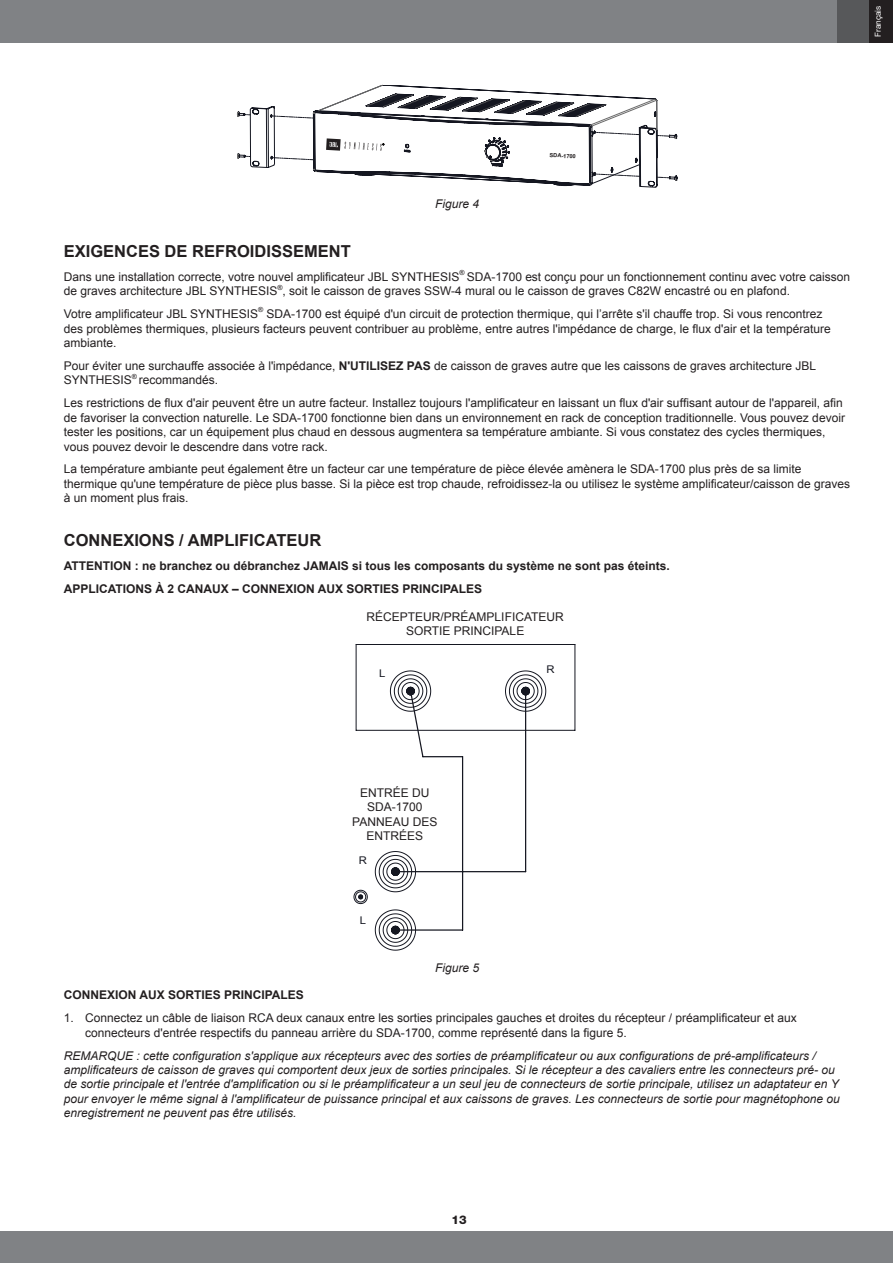
<style>
.page{position:relative;width:893px;height:1263px;background:#fff}
.page>*{position:absolute;margin:0;border:0;box-sizing:border-box;transform-origin:0 0}
.t1{font:700 16.5px "Arial";color:#231f20}
.t2{font:12px/14.4px "Arial";color:#231f20}
.t3{font:italic 12px/14.4px "Arial";color:#231f20}
.t4{font:700 12px/23px "Arial";color:#231f20}
.t5{font:800 12px "Helvetica Neue LT Pro";color:#231f20}
.t6{font:10.65px "Arial";color:#151721;scale:1.06 1}
.t7{font:8.25px "Helvetica Neue LT Pro";color:#fff}
.t8{font:7.05px "Arial";color:#231f20}
.t9{font:700 5.7px "Arial";color:#231f20}
.s1{font-weight:700}
</style>
<div class="page">
<div style="left:0;top:1231px;width:893px;height:32px;background:#808285"></div>
<div style="left:0;top:0;width:838px;height:43px;background:#808285"></div>
<div style="left:838px;top:0;width:55px;height:43px;background:#57585a"></div>
<div style="left:869px;top:0;width:24px;height:43px;background:#231f20"></div>
<svg style="left:237px;top:85px;width:440px;height:102px"></svg>
<hr style="left:356px;top:644px;width:1px;height:86px;background:#151721">
<hr style="left:356px;top:644px;width:219px;height:1px;background:#151721">
<hr style="left:356px;top:730px;width:219px;height:1px;background:#151721">
<hr style="left:575px;top:644px;width:1px;height:86px;background:#151721">
<svg style="left:353px;top:674px;width:189px;height:273px"></svg>
<p class="t7" style="left:873px;top:37px;width:33px;rotate:-90deg">Français</p>
<p class="t3" style="left:435px;top:197px;width:46px">Figure 4</p>
<p class="t9" style="left:550px;top:151px;width:28px;rotate:4deg">SDA-1700</p>
<h1 class="t1" style="left:64px;top:240px;width:219px">EXIGENCES DE REFROIDISSE</h1>
<h1 class="t1" style="left:304px;top:240px;width:26px">MENT</h1>
<p class="t2" style="left:64px;top:270px;width:397px">Dans une installation correcte, votre nouvel amplificateur JBL SYNTHESIS</p>
<p class="t8" style="left:460px;top:268px;width:7px">®</p>
<p class="t2" style="left:64px;top:270px;width:788px;text-indent:403px">SDA-1700 est conçu pour un fonctionnement continu avec votre caisson de graves architecture JBL SYNTHESIS , soit le caisson de graves SSW-4 mural ou le caisson de graves C82W encastré ou en plafond.</p>
<p class="t8" style="left:277px;top:282px;width:7px">®</p>
<p class="t2" style="left:64px;top:307px;width:196px">Votre amplificateur JBL SYNTHESIS</p>
<p class="t8" style="left:258px;top:305px;width:7px">®</p>
<p class="t2" style="left:64px;top:307px;width:768px;text-indent:203px">SDA-1700 est équipé d'un circuit de protection thermique, qui l’arrête s'il chauffe trop. Si vous rencontrez des problèmes thermiques, plusieurs facteurs peuvent contribuer au problème, entre autres l'impédance de charge, le flux d'air et la température ambiante.</p>
<p class="t2" style="left:64px;top:359px;width:754px">Pour éviter une surchauffe associée à l'impédance, <span class="s1">N'UTILISEZ PAS</span> de caisson de graves autre que les caissons de graves architecture JBL<br>SYNTHESIS</p>
<p class="t8" style="left:132px;top:371px;width:7px">®</p>
<p class="t2" style="left:64px;top:369px;width:780px;line-height:23px;text-indent:75px">recommandés.<br>Les restrictions de flux d'air peuvent être un autre facteur. Installez toujours l'amplificateur en laissant un flux d'air suffisant autour de l'appareil, afin</p>
<p class="t2" style="left:64px;top:410px;width:783px">de favoriser la convection naturelle. Le SDA-1700 fonctionne bien dans un environnement en rack de conception traditionnelle. Vous pouvez devoir tester les positions, car un équipement plus chaud en dessous augmentera sa température ambiante. Si vous constatez des cycles thermiques, vous pouvez devoir le descendre dans votre rack.</p>
<p class="t2" style="left:64px;top:462px;width:788px">La température ambiante peut également être un facteur car une température de pièce élevée amènera le SDA-1700 plus près de sa limite thermique qu'une température de pièce plus basse. Si la pièce est trop chaude, refroidissez-la ou utilisez le système amplificateur/caisson de graves à un moment plus frais.</p>
<h1 class="t1" style="left:64px;top:529px;width:37px">CONNE</h1>
<h1 class="t1" style="left:123px;top:529px;width:200px">XIONS / AMPLIFICATEUR</h1>
<p class="t4" style="left:64px;top:555px;width:17px">ATTENT</p>
<p class="t4" style="left:64px;top:555px;width:607px;text-indent:46px">ION : ne branchez ou débranchez JAMAIS si tous les composants du système ne sont pas éteints.<br>APPLICATIONS À 2 CANAUX – CONNE</p>
<p class="t4" style="left:286px;top:578px;width:189px">XION AUX SORTIES PRINCIPALES</p>
<p class="t2" style="left:367px;top:609px;width:199px;text-align:center">RÉCEPTEUR/PRÉAMPLIFICATEUR<br>SORTIE PRINCIPALE</p>
<p class="t6" style="left:379px;top:666px;width:7px">L</p>
<p class="t2" style="left:352px;top:786px;width:87px;text-align:center">ENTRÉE DU<br>SDA-1700<br>PANNEAU DES<br>ENTRÉES</p>
<p class="t6" style="left:359px;top:853px;width:9px">R</p>
<p class="t6" style="left:360px;top:913px;width:7px">L</p>
<p class="t3" style="left:435px;top:961px;width:46px">Figure 5</p>
<p class="t6" style="left:547px;top:662px;width:9px">R</p>
<p class="t4" style="left:64px;top:984px;width:27px">CONNE</p>
<p class="t4" style="left:107px;top:984px;width:189px">XION AUX SORTIES PRINCIPALES</p>
<p class="t2" style="left:85px;top:1011px;width:713px;text-indent:-21px">1. Connectez un câble de liaison RCA deux canaux entre les sorties principales gauches et droites du récepteur / préamplificateur et aux connecteurs d'entrée respectifs du panneau arrière du SDA-1700, comme représenté dans la figure 5.</p>
<p class="t3" style="left:64px;top:1048px;width:777px">REMARQUE : cette configuration s'applique aux récepteurs avec des sorties de préamplificateur ou aux configurations de pré-amplificateurs / amplificateurs de caisson de graves qui comportent deux jeux de sorties principales. Si le récepteur a des cavaliers entre les connecteurs pré- ou de sortie principale et l'entrée d'amplification ou si le préamplificateur a un seul jeu de connecteurs de sortie principale, utilisez un adaptateur en Y pour envoyer le même signal à l'amplificateur de puissance principal et aux caissons de graves. Les connecteurs de sortie pour magnétophone ou enregistrement ne peuvent pas être utilisés.</p>
<p class="t5" style="left:451px;top:1212px;width:17px">13</p>
</div>
